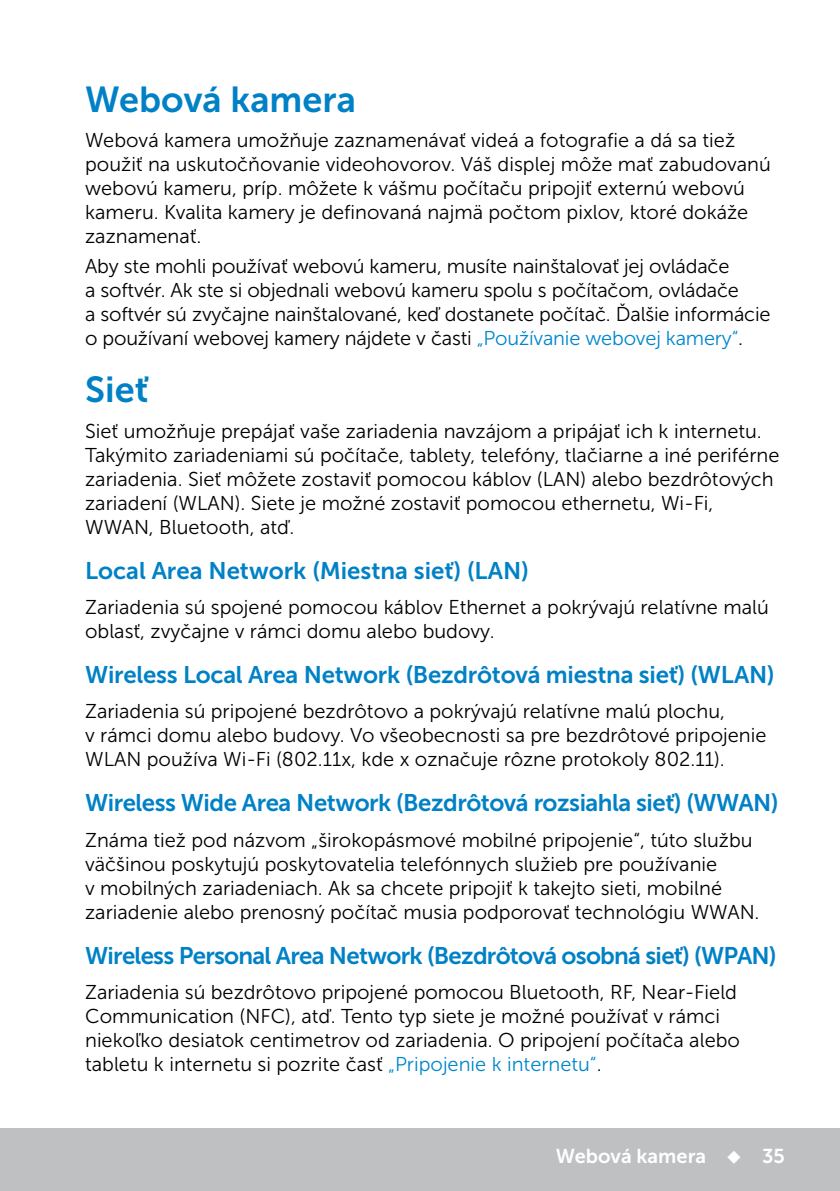
<style>
.page{position:relative;width:840px;height:1191px;background:#fff}
.page>*{position:absolute;margin:0;border:0;box-sizing:border-box;transform-origin:0 0}
.Head1{font:36px "Museo Sans For Dell 700";color:#0081c6}
.Head2{font:24px "Museo Sans For Dell 700";letter-spacing:-.02em;color:#0081c6}
.Head2-2{font:24px "Museo Sans For Dell 700";color:#0081c6}
.Paragraph{font:20px/24px "Museo Sans For Dell 300";color:#000}
.t1{font:20px "Museo Sans For Dell 700";color:#fff}
.s1{color:#0087cc}
</style>
<div class="page">
<div style="left:0;top:1128px;width:839px;height:63px;background:#bec0c2"></div>
<p class="Head1" style="left:85px;top:80px;width:272px">Webová kamera</p>
<p class="Paragraph" style="left:85px;top:129px;width:687px">Webová kamera umožňuje zaznamenávať videá a fotografie a dá sa tiež použiť na uskutočňovanie videohovorov. Váš displej môže mať zabudovanú webovú kameru, príp. môžete k vášmu počítaču pripojiť externú webovú kameru. Kvalita kamery je definovaná najmä počtom pixlov, ktoré dokáže zaznamenať.</p>
<p class="Paragraph" style="left:85px;top:254px;width:686px">Aby ste mohli používať webovú kameru, musíte nainštalovať jej ovládače<br>a softvér. Ak ste si objednali webovú kameru spolu s počítačom, ovládače<br>a softvér sú zvyčajne nainštalované, keď dostanete počítač. Ďalšie informácie o používaní webovej kamery nájdete v časti <span class="s1">„Používanie webovej kamery“</span>.</p>
<p class="Head1" style="left:85px;top:370px;width:65px">Sieť</p>
<p class="Paragraph" style="left:85px;top:419px;width:695px">Sieť umožňuje prepájať vaše zariadenia navzájom a pripájať ich k internetu.<br>Takýmito zariadeniami sú počítače, tablety, telefóny, tlačiarne a iné periférne zariadenia. Sieť môžete zostaviť pomocou káblov (LAN) alebo bezdrôtových zariadení (WLAN). Siete je možné zostaviť pomocou ethernetu, Wi-Fi, WWAN, Bluetooth, atď.</p>
<p class="Head2-2" style="left:85px;top:557px;width:445px">Local Area Network (Miestna sieť) (LAN)</p>
<p class="Paragraph" style="left:85px;top:595px;width:684px">Zariadenia sú spojené pomocou káblov Ethernet a pokrývajú relatívne malú oblasť, zvyčajne v rámci domu alebo budovy.</p>
<p class="Head2" style="left:85px;top:661px;width:690px">Wireless Local Area Network (Bezdrôtová miestna sieť) (WLAN)</p>
<p class="Paragraph" style="left:85px;top:699px;width:682px">Zariadenia sú pripojené bezdrôtovo a pokrývajú relatívne malú plochu,<br>v rámci domu alebo budovy. Vo všeobecnosti sa pre bezdrôtové pripojenie<br>WLAN používa Wi-Fi (802.11x, kde x označuje rôzne protokoly 802.11).</p>
<p class="Head2" style="left:85px;top:789px;width:694px">Wireless Wide Area Network (Bezdrôtová rozsiahla sieť) (WWAN)</p>
<p class="Paragraph" style="left:85px;top:828px;width:675px">Známa tiež pod názvom „širokopásmové mobilné pripojenie“, túto službu väčšinou poskytujú poskytovatelia telefónnych služieb pre používanie<br>v mobilných zariadeniach. Ak sa chcete pripojiť k takejto sieti, mobilné zariadenie alebo prenosný počítač musia podporovať technológiu WWAN.</p>
<p class="Head2" style="left:85px;top:942px;width:692px">Wireless Personal Area Network (Bezdrôtová osobná sieť) (WPAN)</p>
<p class="Paragraph" style="left:85px;top:980px;width:656px">Zariadenia sú bezdrôtovo pripojené pomocou Bluetooth, RF, Near-Field Communication (NFC), atď. Tento typ siete je možné používať v rámci niekoľko desiatok centimetrov od zariadenia. O pripojení počítača alebo tabletu k internetu si pozrite časť <span class="s1">„Pripojenie k internetu“</span>.</p>
<p class="t1" style="left:555px;top:1144px;width:230px">Webová kamera ◆ 35</p>
</div>
